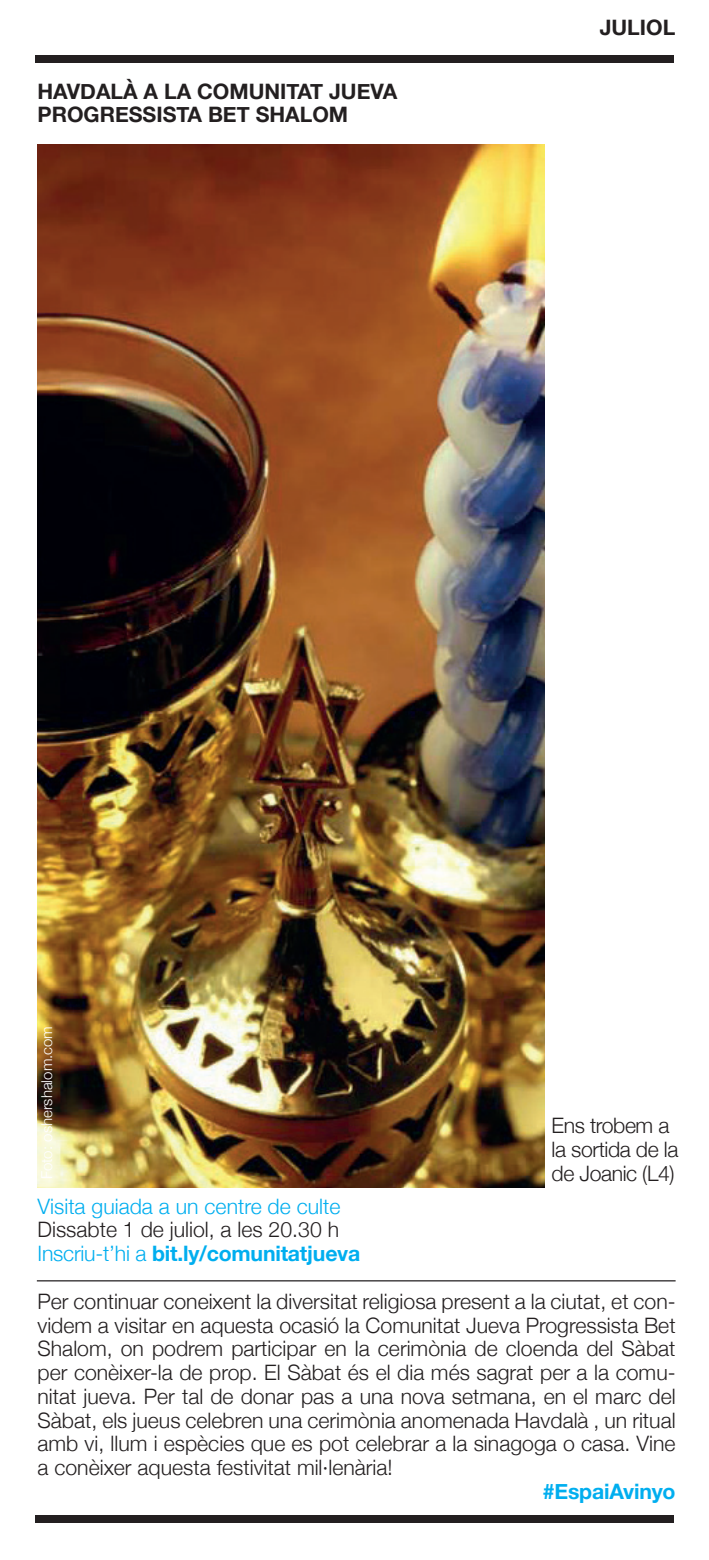
<style>
.page{position:relative;width:709px;height:1560px;background:#fff}
.page>*{position:absolute;margin:0;border:0;box-sizing:border-box;transform-origin:0 0}
.t1{font:300 21.25px/23.8px "Helvetica Neue";color:#231f20}
.t2{font:700 21.25px/23.8px "Helvetica Neue";color:#231f20}
.t3{font:300 21.25px/23.8px "Helvetica Neue";letter-spacing:-.02em;color:#231f20}
.t4{font:300 21.25px "Helvetica Neue";color:#00aeef}
.t5{font:700 21.25px "Helvetica Neue";letter-spacing:-.01em;color:#00aeef}
.t6{font:300 15px "Helvetica Neue";color:#fff}
.s1{color:#00aeef}
.s2{font-weight:700;color:#00aeef}
</style>
<div class="page">
<div style="left:35px;top:56px;width:638px;height:7px;background:#231f20"></div>
<div style="left:35px;top:1514px;width:638px;height:8px;background:#231f20"></div>
<img style="left:38px;top:145px;width:506px;height:1042px">
<hr style="left:37px;top:1279px;width:638px;height:2px;background:#231f20">
<p class="t2" style="left:38px;top:80px;width:361px">HAVDALÀ A LA COMUNITAT JUEVA<br>PROGRESSISTA BET SHALOM</p>
<p class="t2" style="left:599px;top:17px;width:77px">JULIOL</p>
<p class="t6" style="left:35px;top:1179px;width:155px;rotate:-90deg">Foto: oshershalom.com</p>
<p class="t3" style="left:551px;top:1112px;width:128px">Ens trobem a la sortida de la</p>
<p class="t3" style="left:551px;top:1159px;width:124px">de Joanic (L4)</p>
<p class="t4" style="left:38px;top:1188px;width:304px">Visita guiada a un centre de culte</p>
<p class="t1" style="left:38px;top:1216px;width:324px">Dissabte 1 de juliol, a les 20.30 h<br><span class="s1">Inscriu-t’hi a</span> <span class="s2">bit.ly/comunitatjueva</span></p>
<p class="t1" style="left:38px;top:1287px;width:639px;text-align:justify">Per continuar coneixent la diversitat religiosa present a la ciutat, et con&shy;videm a visitar en aquesta ocasió la Comunitat Jueva Progressista Bet Shalom, on podrem participar en la cerimònia de cloenda del Sàbat per conèixer-la de prop. El Sàbat és el dia més sagrat per a la comu&shy;nitat jueva. Per tal de donar pas a una nova setmana, en el marc del Sàbat, els jueus celebren una cerimònia anomenada Havdalà , un ritual amb vi, llum i espècies que es pot celebrar a la sinagoga o casa. Vine a conèixer aquesta festivitat mil·lenària!</p>
<p class="t5" style="left:543px;top:1474px;width:134px">#EspaiAvinyo</p>
</div>
